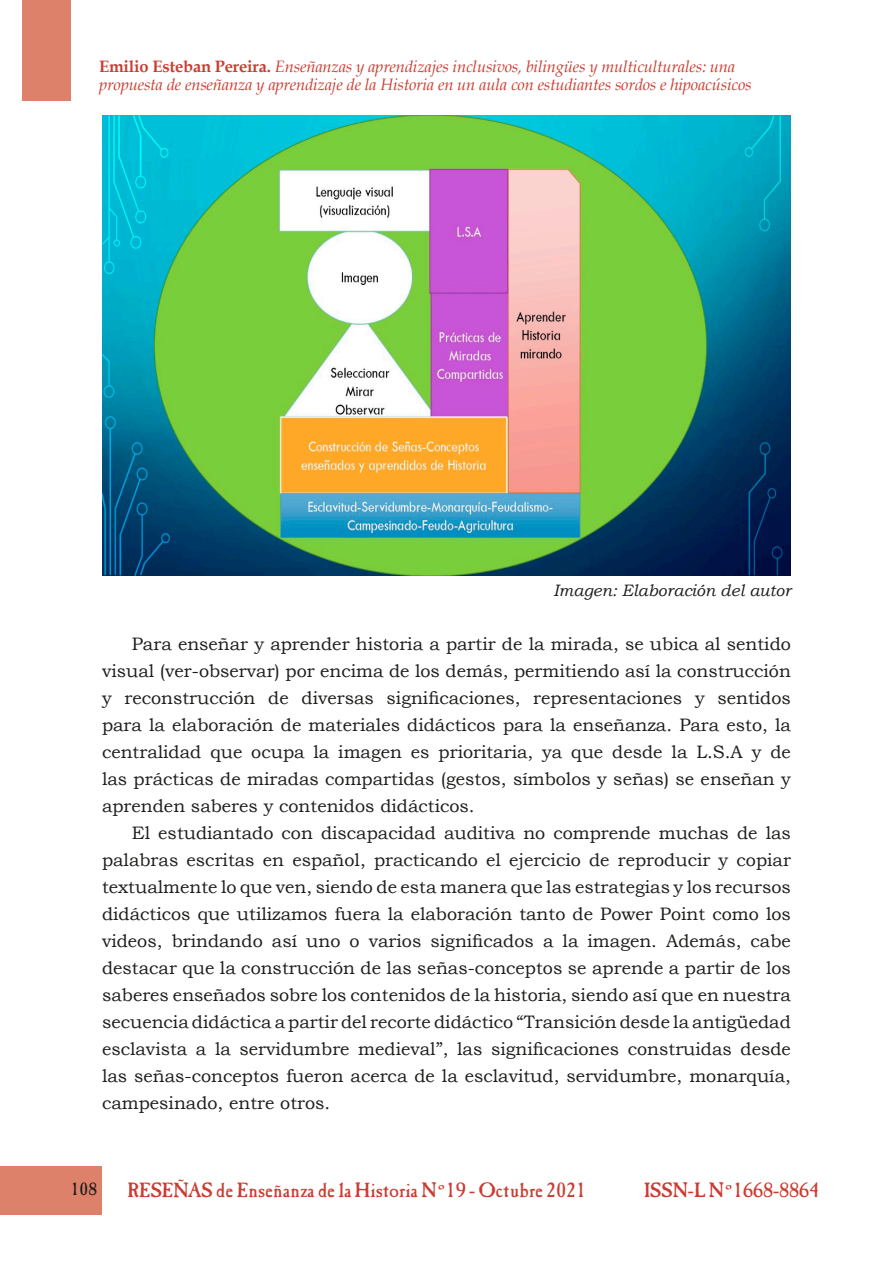
<style>
.page{position:relative;width:893px;height:1263px;background:#fff}
.page>*{position:absolute;margin:0;border:0;box-sizing:border-box;transform-origin:0 0}
.t1{font:21px "OPTI Caslon Antique";color:#ca3c31}
.t2{font:18px/27px "Bookman Old Style";color:#1d1d1b;text-align:justify}
.t3{font:18px "OPTI Caslon Antique";color:#1d1d1b}
.t4{font:italic 16.5px/18px "Book Antiqua";letter-spacing:-.01em;color:#ca3c31}
.t5{font:italic 16.5px "Bookman Old Style";color:#1d1d1b}
.s1{font-weight:700;font-style:normal}
.s2{font-family:"Papyrus"}
</style>
<div class="page">
<div style="left:0;top:1166px;width:102px;height:49px;background:#dd816b"></div>
<div style="left:22px;top:0;width:49px;height:101px;background:#dd816b"></div>
<img style="left:102px;top:115px;width:689px;height:461px">
<p class="t4" style="left:99px;top:57px;width:654px"><span class="s1">Emilio Esteban Pereira.</span> Enseñanzas y aprendizajes inclusivos, bilingües y multiculturales: una propuesta de enseñanza y aprendizaje de la Historia en un aula con estudiantes sordos e hipoacúsicos</p>
<p class="t5" style="left:554px;top:579px;width:239px">Imagen: Elaboración del autor</p>
<p class="t2" style="left:102px;top:630px;width:690px;text-indent:30px">Para enseñar y aprender historia a partir de la mirada, se ubica al sentido visual (ver-observar) por encima de los demás, permitiendo así la construcción y reconstrucción de diversas significaciones, representaciones y sentidos para la elaboración de materiales didácticos para la enseñanza. Para esto, la centralidad que ocupa la imagen es prioritaria, ya que desde la L.S.A y de las prácticas de miradas compartidas (gestos, símbolos y señas) se enseñan y aprenden saberes y contenidos didácticos.</p>
<p class="t2" style="left:102px;top:819px;width:690px;text-indent:30px">El estudiantado con discapacidad auditiva no comprende muchas de las palabras escritas en español, practicando el ejercicio de reproducir y copiar textualmente lo que ven, siendo de esta manera que las estrategias y los recursos didácticos que utilizamos fuera la elaboración tanto de Power Point como los videos, brindando así uno o varios significados a la imagen. Además, cabe destacar que la construcción de las señas-conceptos se aprende a partir de los saberes enseñados sobre los contenidos de la historia, siendo así que en nuestra secuencia didáctica a partir del recorte didáctico “Transición desde la antigüedad esclavista a la servidumbre medieval”, las significaciones construidas desde las señas-conceptos fueron acerca de la esclavitud, servidumbre, monarquía, campesinado, entre otros.</p>
<p class="t3" style="left:71px;top:1178px;width:28px">108</p>
<p class="t1" style="left:128px;top:1177px;width:460px">RESEÑAS de Enseñanza de la Historia N<span class="s2">°</span>19 - Octubre 2021</p>
<p class="t1" style="left:644px;top:1177px;width:177px">ISSN-L N<span class="s2">°</span>1668-8864</p>
</div>
